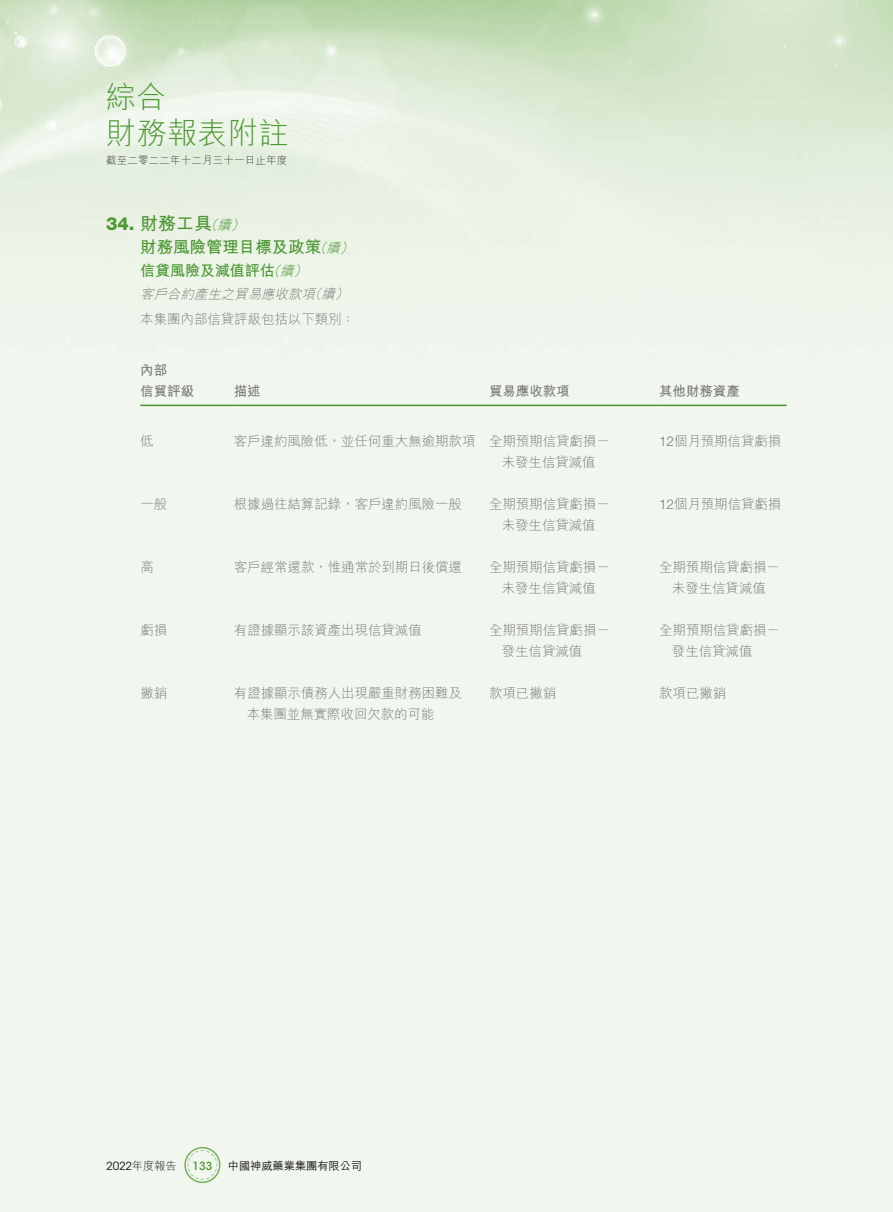
<style>
.page{position:relative;width:893px;height:1212px;background:#fff}
.page>*{position:absolute;margin:0;border:0;box-sizing:border-box;transform-origin:0 0}
.t1{font:300 30px/36px "M Hei HK";letter-spacing:.015em;color:#4c9634}
.t2{font:700 18px "M Hei HK";color:#4c9634}
.t3{font:700 16.5px "M Hei HK";letter-spacing:-.005em;color:#4c9634}
.t4{font:700 15px "M Hei HK";letter-spacing:-.005em;color:#4c9634}
.t5{font:300 13.5px/21px "M Hei HK";letter-spacing:-.005em;color:#7c7b7b;text-align:center}
.t6{font:700 13.5px "M Hei HK";letter-spacing:-.005em;color:#7c7b7b}
.t7{font:italic 300 13.5px "M Hei HK";color:#7c7b7b}
.t8{font:italic 300 13.5px "M Hei HK";color:#4c9634}
.t9{font:500 11.25px "M Hei HK";letter-spacing:-.005em;color:#1c1c1b}
.t10{font:11.25px "ITC Avant Garde Std";color:#1c1c1b}
.t11{font:500 11.25px "ITC Avant Garde Std";color:#4c9634}
.t12{font:300 10.5px "M Hei HK";letter-spacing:.015em;color:#3c3c3b}
.s1{font-family:"Helvetica Neue LT Std";font-weight:800}
.s2{font-family:"Helvetica Neue LT Std"}
.s3{font-family:"M Hei HK";font-weight:300}
</style>
<div class="page">
<div style="left:184px;top:1147px;width:36px;height:36px;border:2px solid #79ae62;border-radius:50%"></div>
<svg style="left:187px;top:1149px;width:31px;height:31px"></svg>
<hr style="left:140px;top:405px;width:94px;height:1px;background:#4c9634">
<hr style="left:234px;top:405px;width:255px;height:1px;background:#4c9634">
<hr style="left:489px;top:405px;width:170px;height:1px;background:#4c9634">
<hr style="left:659px;top:405px;width:128px;height:1px;background:#4c9634">
<h1 class="t1" style="left:106px;top:78px;width:184px">綜合<br>財務報表附註</h1>
<p class="t12" style="left:106px;top:153px;width:182px">截至二零二二年十二月三十一日止年度</p>
<h2 class="t2" style="left:106px;top:210px;width:107px"><span class="s1">34.</span> 財務工具</h2>
<p class="t8" style="left:217px;top:215px;width:19px">續</p>
<p class="t8" style="left:204px;top:215px;width:19px">（</p>
<p class="t8" style="left:231px;top:215px;width:19px">(</p>
<p class="t3" style="left:140px;top:235px;width:182px">財務風險管理目標及政策</p>
<p class="t8" style="left:294px;top:262px;width:19px">(</p>
<p class="t8" style="left:327px;top:238px;width:19px">續</p>
<p class="t8" style="left:313px;top:238px;width:19px">（</p>
<p class="t8" style="left:340px;top:238px;width:19px">(</p>
<p class="t4" style="left:140px;top:260px;width:136px">信貸風險及減值評估</p>
<p class="t8" style="left:280px;top:262px;width:19px">續</p>
<p class="t8" style="left:267px;top:262px;width:19px">（</p>
<p class="t7" style="left:140px;top:285px;width:200px">客戶合約產生之貿易應收款項續</p>
<p class="t7" style="left:308px;top:285px;width:19px">（</p>
<p class="t5" style="left:140px;top:308px;width:216px">本集團內部信貸評級包括以下類別：</p>
<p class="t6" style="left:140px;top:360px;width:28px">內部</p>
<p class="t7" style="left:335px;top:285px;width:19px">(</p>
<p class="t6" style="left:140px;top:381px;width:55px">信貿評級</p>
<p class="t6" style="left:234px;top:381px;width:28px">描述</p>
<p class="t6" style="left:489px;top:381px;width:82px">貿易應收款項</p>
<p class="t5" style="left:140px;top:430px;width:15px">低</p>
<p class="t5" style="left:234px;top:430px;width:243px">客戶違約風險低，並任何重大無逾期款項</p>
<p class="t5" style="left:489px;top:430px;width:122px">全期預期信貸虧損－</p>
<p class="t5" style="left:502px;top:451px;width:96px">未發生信貸減值</p>
<p class="t5" style="left:140px;top:493px;width:28px">一般</p>
<p class="t5" style="left:234px;top:493px;width:230px">根據過往結算記錄，客戶違約風險一般</p>
<p class="t5" style="left:489px;top:493px;width:122px">全期預期信貸虧損－</p>
<p class="t5" style="left:502px;top:514px;width:96px">未發生信貸減值</p>
<p class="t5" style="left:140px;top:556px;width:15px">高</p>
<p class="t5" style="left:234px;top:556px;width:230px">客戶經常還款，惟通常於到期日後償還</p>
<p class="t5" style="left:489px;top:556px;width:122px">全期預期信貸虧損－</p>
<p class="t5" style="left:502px;top:577px;width:96px">未發生信貸減值</p>
<p class="t5" style="left:140px;top:619px;width:28px">虧損</p>
<p class="t5" style="left:234px;top:619px;width:189px">有證據顯示該資產出現信貸減值</p>
<p class="t5" style="left:489px;top:619px;width:122px">全期預期信貸虧損－</p>
<p class="t5" style="left:502px;top:640px;width:82px">發生信貸減值</p>
<p class="t5" style="left:140px;top:682px;width:28px">撇銷</p>
<p class="t5" style="left:234px;top:682px;width:230px">有證據顯示債務人出現嚴重財務困難及</p>
<p class="t5" style="left:489px;top:682px;width:69px">款項已撇銷</p>
<p class="t5" style="left:247px;top:703px;width:189px">本集團並無實際收回欠款的可能</p>
<p class="t6" style="left:659px;top:381px;width:82px">其他財務資產</p>
<p class="t5" style="left:659px;top:430px;width:124px"><span class="s2">12</span>個月預期信貸虧損</p>
<p class="t5" style="left:659px;top:493px;width:124px"><span class="s2">12</span>個月預期信貸虧損</p>
<p class="t5" style="left:659px;top:556px;width:122px">全期預期信貸虧損－未發生信貸減值</p>
<p class="t5" style="left:672px;top:619px;width:110px;text-align:left;text-indent:-13px">全期預期信貸虧損－發生信貸減值</p>
<p class="t5" style="left:659px;top:682px;width:69px">款項已撇銷</p>
<p class="t10" style="left:106px;top:1159px;width:72px">2022<span class="s3">年度報告</span></p>
<p class="t11" style="left:192px;top:1159px;width:21px">133</p>
<p class="t9" style="left:228px;top:1158px;width:136px">中國神威藥業集團有限公司</p>
</div>
